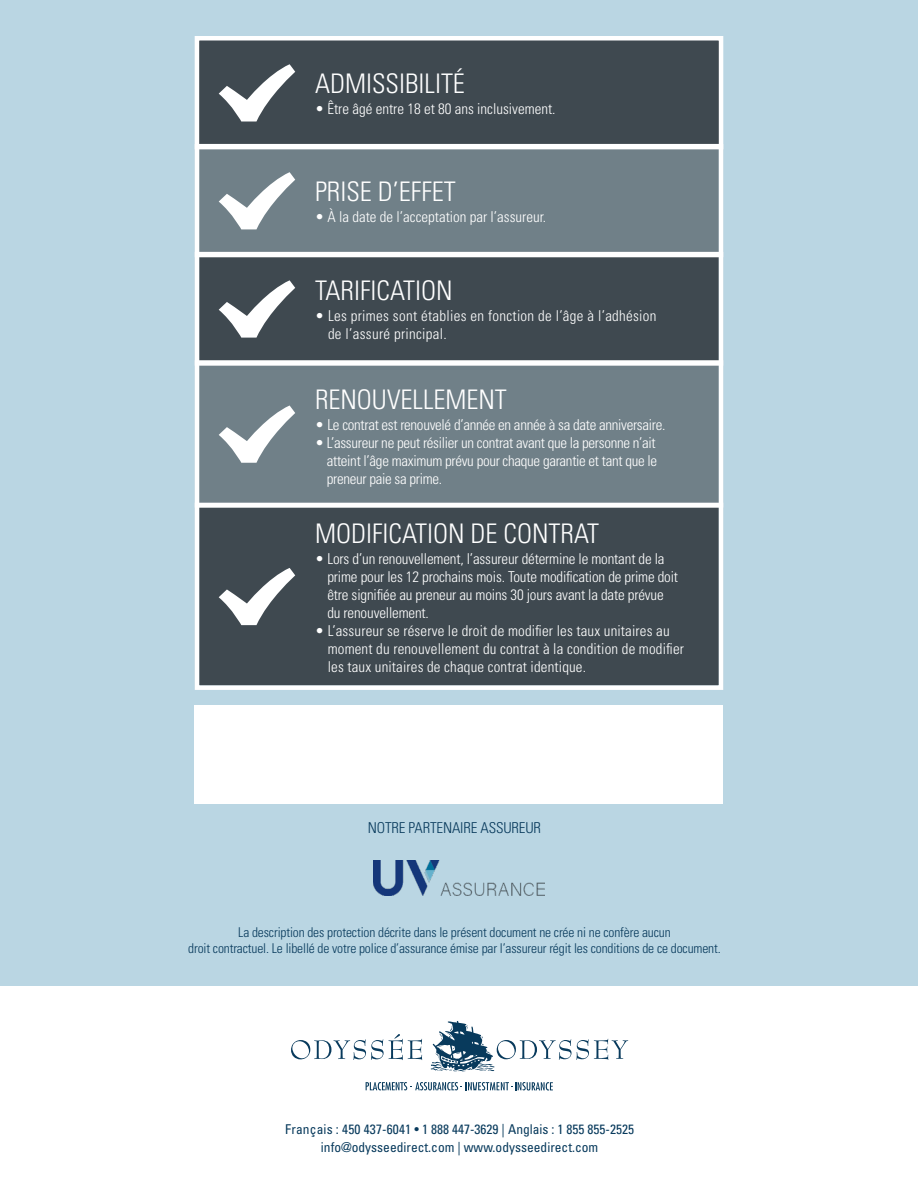
<style>
.page{position:relative;width:918px;height:1188px;background:#bad6e3}
.page>*{position:absolute;margin:0;border:0;box-sizing:border-box;transform-origin:0 0}
.Titre_de_paragraphe{font:300 condensed 27px "Univers";color:#fff}
.Texte_courant{font:300 condensed 15px/18px "Univers";letter-spacing:-.01em;color:#fff;text-align:justify}
.Texte_courant-2{font:300 condensed 15px/18px "Univers";letter-spacing:.01em;color:#fff}
.Texte_courant-3{font:300 condensed 15px/18px "Univers";letter-spacing:.02em;color:#fff}
.Texte_courant-4{font:300 condensed 15px "Univers";letter-spacing:-.01em;color:#083a5c}
.Texte_courant-5{font:300 condensed 13.5px "Univers";letter-spacing:-.01em;color:#083a5c}
.t1{font:condensed 13.5px "Univers";color:#083a5c}
</style>
<div class="page">
<div style="left:0;top:986px;width:918px;height:202px;background:#fff"></div>
<div style="left:197px;top:38px;width:524px;height:109px;background:#3f4950"></div>
<div style="left:195px;top:144px;width:528px;height:113px;background:#708088"></div>
<div style="left:195px;top:252px;width:528px;height:114px;background:#3f4950"></div>
<div style="left:195px;top:360px;width:528px;height:148px;background:#708088"></div>
<div style="left:195px;top:503px;width:528px;height:187px;background:#3f4950"></div>
<div style="left:195px;top:36px;width:528px;height:113px;border:4px solid #fff"></div>
<div style="left:195px;top:144px;width:528px;height:113px;border:4px solid #fff"></div>
<div style="left:195px;top:252px;width:528px;height:114px;border:4px solid #fff"></div>
<div style="left:195px;top:360px;width:528px;height:148px;border:4px solid #fff"></div>
<div style="left:195px;top:503px;width:528px;height:187px;border:4px solid #fff"></div>
<svg style="left:219px;top:64px;width:76px;height:58px"></svg>
<svg style="left:219px;top:172px;width:76px;height:57px"></svg>
<svg style="left:219px;top:280px;width:76px;height:58px"></svg>
<svg style="left:219px;top:406px;width:76px;height:57px"></svg>
<svg style="left:219px;top:568px;width:76px;height:57px"></svg>
<div style="left:195px;top:705px;width:528px;height:99px;background:#fff"></div>
<svg style="left:291px;top:1034px;width:131px;height:26px"></svg>
<svg style="left:431px;top:1021px;width:197px;height:51px"></svg>
<svg style="left:366px;top:1082px;width:187px;height:9px"></svg>
<img style="left:373px;top:861px;width:171px;height:35px">
<p class="Titre_de_paragraphe" style="left:315px;top:67px;width:151px">ADMISSIBILITÉ</p>
<p class="Texte_courant" style="left:315px;top:100px;width:242px">• Être âgé entre 18 et 80 ans inclusivement.</p>
<p class="Titre_de_paragraphe" style="left:315px;top:175px;width:142px">PRISE D’EFFET</p>
<p class="Texte_courant" style="left:315px;top:208px;width:233px">• À la date de l’acceptation par l’assureur.</p>
<p class="Titre_de_paragraphe" style="left:315px;top:274px;width:139px">TARIFICATION</p>
<p class="Texte_courant-3" style="left:328px;top:307px;width:330px;text-indent:-13px">• Les primes sont établies en fonction de l’âge à l’adhésion de l’assuré principal.</p>
<p class="Titre_de_paragraphe" style="left:315px;top:383px;width:193px">RENOUVELLEMENT</p>
<p class="Texte_courant" style="left:315px;top:416px;width:352px">• Le contrat est renouvelé d’année en année à sa date anniversaire.</p>
<p class="Texte_courant" style="left:327px;top:434px;width:332px;text-indent:-12px">• L’assureur ne peut résilier un contrat avant que la personne n’ait atteint l’âge maximum prévu pour chaque garantie et tant que le preneur paie sa prime.</p>
<p class="Titre_de_paragraphe" style="left:315px;top:517px;width:286px">MODIFICATION DE CONTRAT</p>
<p class="Texte_courant" style="left:327px;top:549px;width:352px;text-align:left;text-indent:-12px">• Lors d’un renouvellement, l’assureur détermine le montant de la prime pour les 12 prochains mois. Toute modification de prime doit être signifiée au preneur au moins 30 jours avant la date prévue du renouvellement.</p>
<p class="Texte_courant-2" style="left:328px;top:621px;width:358px;text-indent:-13px">• L’assureur se réserve le droit de modifier les taux unitaires au moment du renouvellement du contrat à la condition de modifier les taux unitaires de chaque contrat identique.</p>
<p class="Texte_courant-4" style="left:368px;top:819px;width:175px">NOTRE PARTENAIRE ASSUREUR</p>
<p class="Texte_courant-5" style="left:238px;top:924px;width:434px">La description des protection décrite dans le présent document ne crée ni ne confère aucun</p>
<p class="Texte_courant-5" style="left:188px;top:940px;width:534px">droit contractuel. Le libellé de votre police d’assurance émise par l’assureur régit les conditions de ce document.</p>
<p class="t1" style="left:285px;top:1121px;width:350px">Français : 450 437-6041 • 1 888 447-3629 | Anglais : 1 855 855-2525</p>
<p class="t1" style="left:321px;top:1139px;width:279px">info@odysseedirect.com | www.odysseedirect.com</p>
</div>
